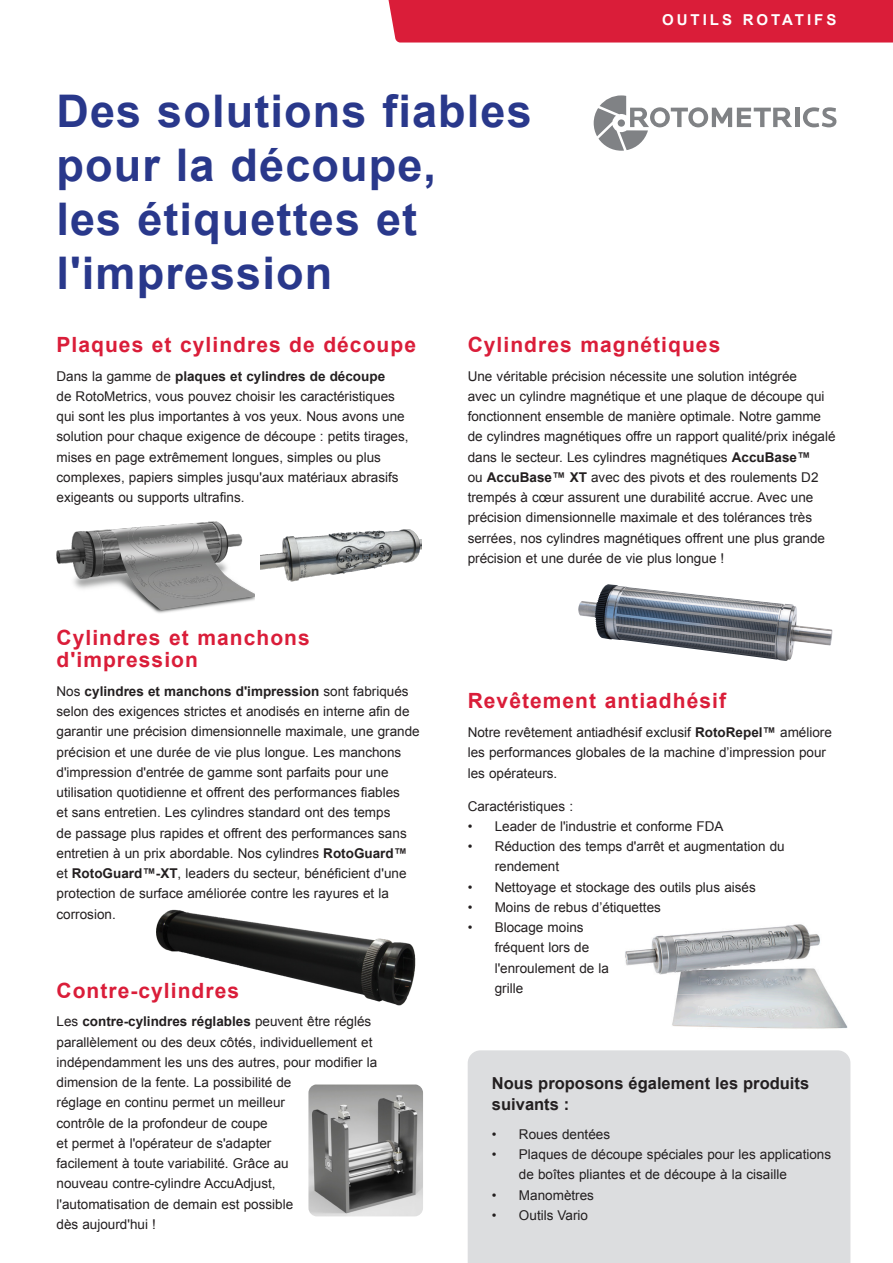
<style>
.page{position:relative;width:893px;height:1263px;background:#fff}
.page>*{position:absolute;margin:0;border:0;box-sizing:border-box;transform-origin:0 0}
.Headline{font:700 45px/54px "Arial";letter-spacing:.025em;color:#29388b}
.Subline{font:700 21px/22.5px "Arial";letter-spacing:.05em;color:#da1d39}
.Title_body_black{font:700 16.5px/21px "Arial";color:#231f20}
.Category{font:700 15px "Arial";letter-spacing:.2em;color:#fff}
.Copy{font:13.5px/20.2px "Arial";color:#231f20}
.s1{font-weight:700}
</style>
<div class="page">
<div style="left:468px;top:1050px;width:382px;height:213px;background:#dcdddf"></div>
<img style="left:57px;top:521px;width:198px;height:92px">
<img style="left:261px;top:529px;width:161px;height:53px">
<img style="left:578px;top:584px;width:255px;height:77px">
<img style="left:157px;top:909px;width:259px;height:97px">
<hr style="left:795px;top:108px;width:4px;height:19px;background:#808285">
<svg style="left:803px;top:107px;width:33px;height:20px"></svg>
<svg style="left:594px;top:95px;width:198px;height:56px"></svg>
<div style="left:388px;top:0;width:505px;height:43px;background:#da1d39"></div>
<img style="left:308px;top:1084px;width:115px;height:132px">
<img style="left:625px;top:924px;width:223px;height:105px">
<p class="Headline" style="left:57px;top:86px;width:477px">Des solutions fiables pour la découpe,<br>les étiquettes et l'impression</p>
<p class="Category" style="left:662px;top:10px;width:176px">OUTILS ROTATIFS</p>
<p class="Subline" style="left:57px;top:334px;width:361px">Plaques et cylindres de découpe</p>
<p class="Copy" style="left:57px;top:366px;width:353px">Dans la gamme de <span class="s1">plaques et cylindres de découpe<br></span>de RotoMetrics, vous pouvez choisir les caractéristiques qui sont les plus importantes à vos yeux. Nous avons une solution pour chaque exigence de découpe : petits tirages, mises en page extrêmement longues, simples ou plus complexes, papiers simples jusqu'aux matériaux abrasifs exigeants ou supports ultrafins.</p>
<p class="Subline" style="left:57px;top:627px;width:255px">Cylindres et manchons d'impression</p>
<p class="Copy" style="left:57px;top:681px;width:365px">Nos <span class="s1">cylindres et manchons d'impression</span> sont fabriqués selon des exigences strictes et anodisés en interne afin de garantir une précision dimensionnelle maximale, une grande précision et une durée de vie plus longue. Les manchons d'impression d'entrée de gamme sont parfaits pour une utilisation quotidienne et offrent des performances fiables<br>et sans entretien. Les cylindres standard ont des temps<br>de passage plus rapides et offrent des performances sans entretien à un prix abordable. Nos cylindres <span class="s1">RotoGuard™ </span>et <span class="s1">RotoGuard™-XT</span>, leaders du secteur, bénéficient d'une protection de surface améliorée contre les rayures et la corrosion.</p>
<p class="Subline" style="left:57px;top:980px;width:184px">Contre-cylindres</p>
<p class="Copy" style="left:57px;top:1012px;width:322px">Les <span class="s1">contre-cylindres réglables</span> peuvent être réglés parallèlement ou des deux côtés, individuellement et indépendamment les uns des autres, pour modifier la dimension de la fente. La possibilité de<br>réglage en continu permet un meilleur<br>contrôle de la profondeur de coupe<br>et permet à l'opérateur de s'adapter<br>facilement à toute variabilité. Grâce au<br>nouveau contre-cylindre AccuAdjust,<br>l'automatisation de demain est possible<br>dès aujourd'hui !</p>
<p class="Subline" style="left:468px;top:334px;width:254px">Cylindres magnétiques</p>
<p class="Copy" style="left:468px;top:366px;width:369px">Une véritable précision nécessite une solution intégrée<br>avec un cylindre magnétique et une plaque de découpe qui fonctionnent ensemble de manière optimale. Notre gamme de cylindres magnétiques offre un rapport qualité/prix inégalé dans le secteur. Les cylindres magnétiques <span class="s1">AccuBase™<br></span>ou <span class="s1">AccuBase™ XT</span> avec des pivots et des roulements D2 trempés à cœur assurent une durabilité accrue. Avec une précision dimensionnelle maximale et des tolérances très serrées, nos cylindres magnétiques offrent une plus grande précision et une durée de vie plus longue !</p>
<p class="Subline" style="left:468px;top:690px;width:260px">Revêtement antiadhésif</p>
<p class="Copy" style="left:468px;top:722px;width:366px">Notre revêtement antiadhésif exclusif <span class="s1">RotoRepel™</span> améliore les performances globales de la machine d’impression pour les opérateurs.</p>
<p class="Copy" style="left:468px;top:796px;width:107px">Caractéristiques :</p>
<p class="Copy" style="left:468px;top:816px;width:257px">• Leader de l'industrie et conforme FDA</p>
<p class="Copy" style="left:495px;top:836px;width:292px;text-indent:-27px">• Réduction des temps d'arrêt et augmentation du rendement</p>
<p class="Copy" style="left:468px;top:877px;width:290px">• Nettoyage et stockage des outils plus aisés</p>
<p class="Copy" style="left:468px;top:897px;width:195px">• Moins de rebus d’étiquettes</p>
<p class="Copy" style="left:495px;top:917px;width:116px;text-indent:-27px">• Blocage moins fréquent lors de l'enroulement de la grille</p>
<p class="Title_body_black" style="left:492px;top:1073px;width:319px">Nous proposons également les produits suivants :</p>
<p class="Copy" style="left:492px;top:1124px;width:120px">• Roues dentées</p>
<p class="Copy" style="left:519px;top:1144px;width:314px;text-indent:-27px">• Plaques de découpe spéciales pour les applications de boîtes pliantes et de découpe à la cisaille</p>
<p class="Copy" style="left:492px;top:1185px;width:104px">• Manomètres</p>
<p class="Copy" style="left:492px;top:1205px;width:98px">• Outils Vario</p>
</div>
